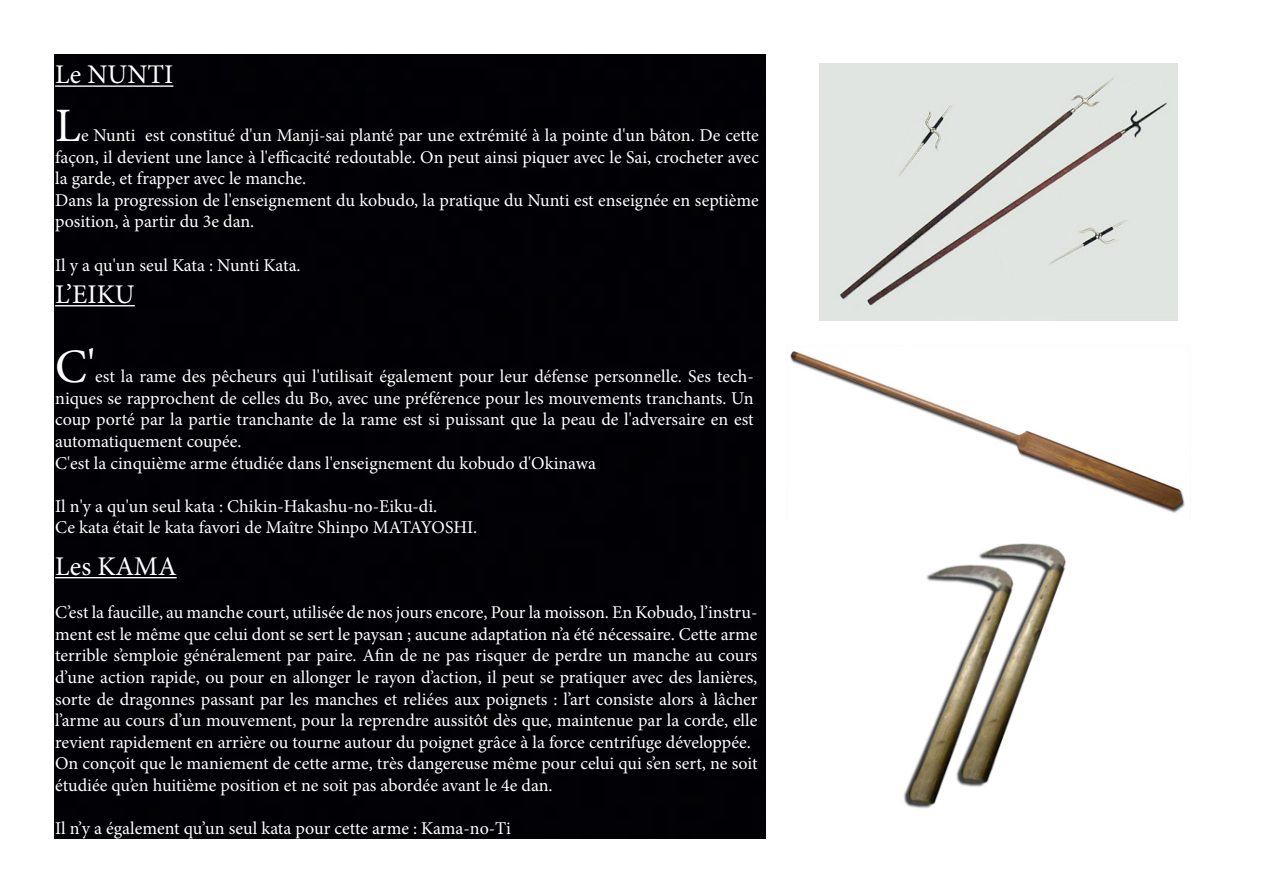
<style>
.page{position:relative;width:1263px;height:893px;background:#fff}
.page>*{position:absolute;margin:0;border:0;box-sizing:border-box;transform-origin:0 0}
.t1{font:48px "Minion Pro";color:#fff}
.t2{font:27px "Minion Pro";color:#fff}
.t3{font:18px/21.6px "Minion Pro";color:#fff}
</style>
<div class="page">
<div style="left:54px;top:54px;width:711px;height:785px;background:#020106"></div>
<hr style="left:55px;top:305px;width:80px;height:1px;background:#fff">
<img style="left:790px;top:351px;width:395px;height:162px">
<hr style="left:55px;top:85px;width:118px;height:2px;background:#fff">
<div style="left:820px;top:64px;width:358px;height:257px;background:#e0e5e1"></div>
<hr style="left:55px;top:577px;width:122px;height:1px;background:#fff">
<img style="left:903px;top:543px;width:163px;height:265px">
<h2 class="t2" style="left:55px;top:57px;width:120px">Le NUNTI</h2>
<h1 class="t1" style="left:55px;top:94px;width:27px">L</h1>
<p class="t3" style="left:55px;top:125px;width:705px;text-indent:26px">e Nunti est constitué d'un Manji-sai planté par une extrémité à la pointe d'un bâton. De cette façon, il devient une lance à l'efficacité redoutable. On peut ainsi piquer avec le Sai, crocheter avec la garde, et frapper avec le manche.<br>Dans la progression de l'enseignement du kobudo, la pratique du Nunti est enseignée en septième position, à partir du 3e dan.</p>
<p class="t3" style="left:55px;top:254px;width:247px">Il y a qu'un seul Kata : Nunti Kata.</p>
<h2 class="t2" style="left:55px;top:276px;width:81px">L’EIKU</h2>
<h1 class="t1" style="left:55px;top:335px;width:42px">C'</h1>
<p class="t3" style="left:55px;top:366px;width:700px;text-indent:40px">est la rame des pêcheurs qui l'utilisait également pour leur défense personnelle. Ses tech&shy;niques se rapprochent de celles du Bo, avec une préférence pour les mouvements tranchants. Un coup porté par la partie tranchante de la rame est si puissant que la peau de l'adversaire en est automatiquement coupée.<br>C'est la cinquième arme étudiée dans l'enseignement du kobudo d'Okinawa</p>
<p class="t3" style="left:55px;top:495px;width:424px">Il n'y a qu'un seul kata : Chikin-Hakashu-no-Eiku-di.<br>Ce kata était le kata favori de Maître Shinpo MATAYOSHI.</p>
<h2 class="t2" style="left:55px;top:548px;width:123px">Les KAMA</h2>
<p class="t3" style="left:55px;top:602px;width:704px">C’est la faucille, au manche court, utilisée de nos jours encore, Pour la moisson. En Kobudo, l’instru&shy;ment est le même que celui dont se sert le paysan ; aucune adaptation n’a été nécessaire. Cette arme terrible s’emploie généralement par paire. Afin de ne pas risquer de perdre un manche au cours d’une action rapide, ou pour en allonger le rayon d’action, il peut se pratiquer avec des lanières, sorte de dragonnes passant par les manches et reliées aux poignets : l’art consiste alors à lâcher l’arme au cours d’un mouvement, pour la reprendre aussitôt dès que, maintenue par la corde, elle revient rapidement en arrière ou tourne autour du poignet grâce à la force centrifuge développée.<br>On conçoit que le maniement de cette arme, très dangereuse même pour celui qui s’en sert, ne soit étudiée qu’en huitième position et ne soit pas abordée avant le 4e dan.</p>
<p class="t3" style="left:55px;top:818px;width:457px">Il n’y a également qu’un seul kata pour cette arme : Kama-no-Ti</p>
</div>
